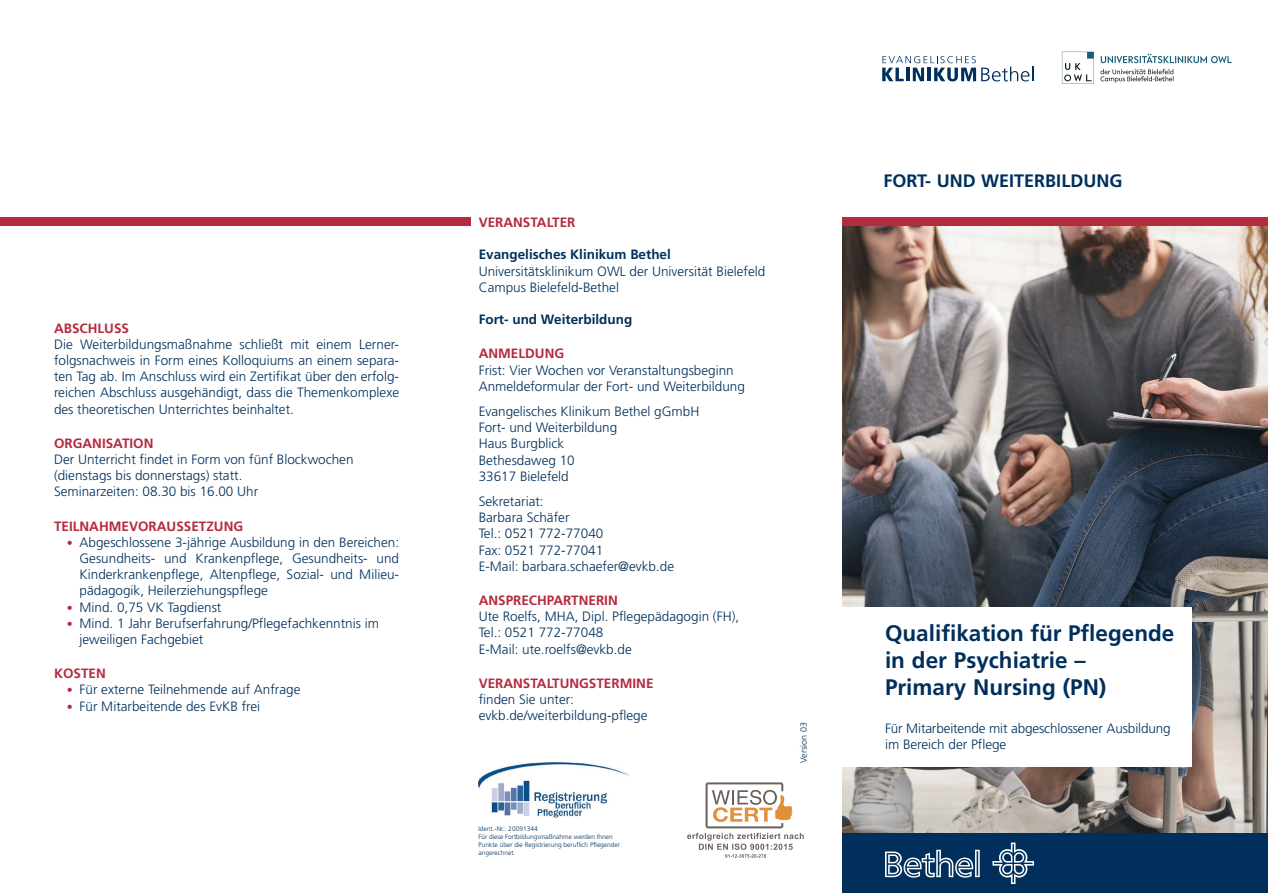
<style>
.page{position:relative;width:1268px;height:893px;background:#fff}
.page>*{position:absolute;margin:0;border:0;box-sizing:border-box;transform-origin:0 0}
.t1{font:700 22.5px/27px "Frutiger LT Std";color:#002f5b}
.t2{font:700 18px "Frutiger LT Std";color:#002f5b}
.t3{font:300 13.5px/16.2px "Frutiger LT Std";color:#002f5b}
.t4{font:700 13.5px "Frutiger LT Std";color:#b52a3e}
.t5{font:700 13.5px "Frutiger LT Std";color:#002f5b}
.t6{font:300 9px "Frutiger LT Std";color:#002f5b}
.t7{font:300 6.6px/7.9px "Frutiger LT Std";color:#002f5b}
.s1{font-size:12px;color:#b52a3e}
</style>
<div class="page">
<img style="left:842px;top:225px;width:425px;height:608px">
<div style="left:821px;top:607px;width:370px;height:159px;background:#fff"></div>
<div style="left:842px;top:833px;width:425px;height:60px;background:#002f5b"></div>
<div style="left:842px;top:217px;width:425px;height:8px;background:#b52a3e"></div>
<svg style="left:992px;top:843px;width:41px;height:41px"></svg>
<svg style="left:885px;top:850px;width:94px;height:28px"></svg>
<div style="left:0;top:217px;width:470px;height:8px;background:#b52a3e"></div>
<img style="left:478px;top:763px;width:151px;height:54px">
<svg style="left:687px;top:782px;width:116px;height:76px"></svg>
<svg style="left:882px;top:56px;width:93px;height:25px"></svg>
<svg style="left:981px;top:67px;width:52px;height:14px"></svg>
<svg style="left:1100px;top:54px;width:131px;height:9px"></svg>
<svg style="left:1061px;top:52px;width:32px;height:32px"></svg>
<svg style="left:1100px;top:69px;width:73px;height:14px"></svg>
<p class="t4" style="left:54px;top:320px;width:77px">ABSCHLUSS</p>
<p class="t3" style="left:54px;top:336px;width:346px;text-align:justify">Die Weiterbildungsmaßnahme schließt mit einem Lerner&shy;folgsnachweis in Form eines Kolloquiums an einem separa&shy;ten Tag ab. Im Anschluss wird ein Zertifikat über den erfolg&shy;reichen Abschluss ausgehändigt, dass die Themenkomplexe des theoretischen Unterrichtes beinhaltet.</p>
<p class="t4" style="left:54px;top:435px;width:101px">ORGANISATION</p>
<p class="t3" style="left:54px;top:451px;width:301px">Der Unterricht findet in Form von fünf Blockwochen (dienstags bis donnerstags) statt.<br>Seminarzeiten: 08.30 bis 16.00 Uhr</p>
<p class="t4" style="left:54px;top:518px;width:191px">TEILNAHMEVORAUSSETZUNG</p>
<p class="t3" style="left:80px;top:534px;width:321px;text-align:justify;text-indent:-13px"><span class="s1">•</span> Abgeschlossene 3-jährige Ausbildung in den Bereichen:<br>Gesundheits- und Krankenpflege, Gesundheits- und Kinderkrankenpflege, Altenpflege, Sozial- und Milieu&shy;pädagogik, Heilerziehungspflege</p>
<p class="t3" style="left:67px;top:599px;width:156px"><span class="s1">•</span> Mind. 0,75 VK Tagdienst</p>
<p class="t3" style="left:80px;top:615px;width:301px;text-indent:-13px"><span class="s1">•</span> Mind. 1 Jahr Berufserfahrung/Pflegefachkenntnis im jeweiligen Fachgebiet</p>
<p class="t4" style="left:54px;top:665px;width:53px">KOSTEN</p>
<p class="t3" style="left:67px;top:682px;width:235px"><span class="s1">•</span> Für externe Teilnehmende auf Anfrage</p>
<p class="t3" style="left:67px;top:698px;width:195px"><span class="s1">•</span> Für Mitarbeitende des EvKB frei</p>
<p class="t4" style="left:478px;top:214px;width:98px">VERANSTALTER</p>
<p class="t5" style="left:478px;top:247px;width:194px">Evangelisches Klinikum Bethel</p>
<p class="t3" style="left:478px;top:263px;width:288px">Universitätsklinikum OWL der Universität Bielefeld<br>Campus Bielefeld-Bethel</p>
<p class="t5" style="left:478px;top:311px;width:155px">Fort- und Weiterbildung</p>
<p class="t4" style="left:478px;top:346px;width:87px">ANMELDUNG</p>
<p class="t3" style="left:478px;top:362px;width:268px">Frist: Vier Wochen vor Veranstaltungsbeginn<br>Anmeldeformular der Fort- und Weiterbildung</p>
<p class="t3" style="left:478px;top:403px;width:222px">Evangelisches Klinikum Bethel gGmbH<br>Fort- und Weiterbildung<br>Haus Burgblick<br>Bethesdaweg 10<br>33617 Bielefeld</p>
<p class="t3" style="left:478px;top:493px;width:197px">Sekretariat:<br>Barbara Schäfer<br>Tel.: 0521 772-77040<br>Fax: 0521 772-77041<br>E-Mail: barbara.schaefer@evkb.de</p>
<p class="t4" style="left:478px;top:592px;width:141px">ANSPRECHPARTNERIN</p>
<p class="t3" style="left:478px;top:609px;width:262px">Ute Roelfs, MHA, Dipl. Pflegepädagogin (FH),<br>Tel.: 0521 772-77048<br>E-Mail: ute.roelfs@evkb.de</p>
<p class="t4" style="left:478px;top:675px;width:176px">VERANSTALTUNGSTERMINE</p>
<p class="t3" style="left:478px;top:691px;width:170px">finden Sie unter: evkb.de/weiterbildung-pflege</p>
<p class="t7" style="left:478px;top:825px;width:143px">Ident.-Nr.: 20091344<br>Für diese Fortbildungsmaßnahme werden Ihnen Punkte über die Registrierung beruflich Pflegender angerechnet.</p>
<p class="t6" style="left:798px;top:763px;width:42px;rotate:-90deg">Version 03</p>
<h2 class="t2" style="left:883px;top:170px;width:240px">FORT- UND WEITERBILDUNG</h2>
<h1 class="t1" style="left:884px;top:620px;width:291px">Qualifikation für Pflegende in der Psychiatrie –<br>Primary Nursing (PN)</h1>
<p class="t3" style="left:884px;top:720px;width:287px">Für Mitarbeitende mit abgeschlossener Ausbildung im Bereich der Pflege</p>
</div>
